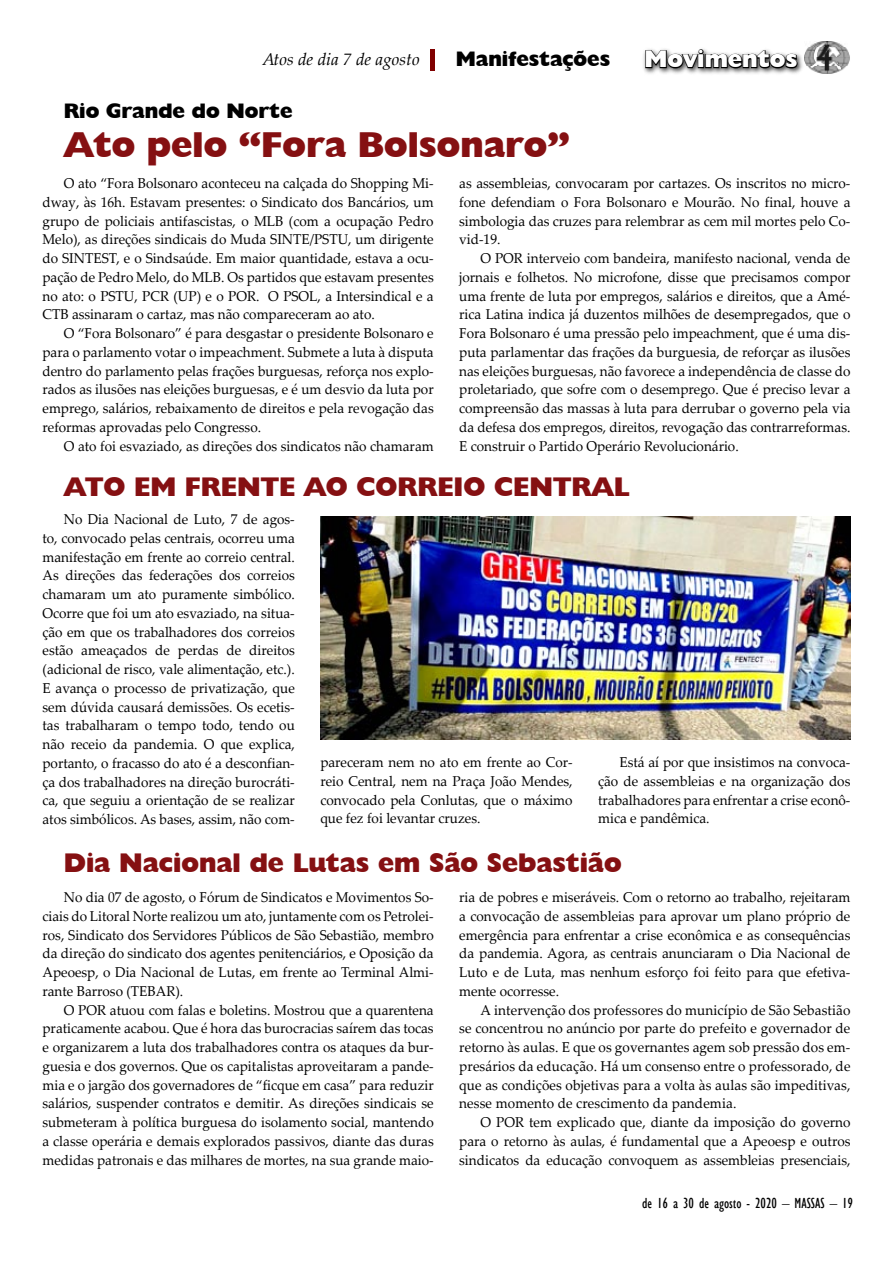
<style>
.page{position:relative;width:893px;height:1263px;background:#fff}
.page>*{position:absolute;margin:0;border:0;box-sizing:border-box;transform-origin:0 0}
.t1{font:800 36px "Humanist 521 BT";color:#851012}
.t2{font:800 27px "Humanist 521 BT";color:#851012}
.t3{font:800 24px "Humanist 521 BT";color:#fff}
.t4{font:800 21px "Humanist 521 BT";color:#000}
.t5{font:italic 17.25px "Palatino Linotype";color:#000}
.t6{font:condensed 15px "Gill Sans";color:#000}
.t7{font:14.25px/18.8px "Palatino Linotype";color:#000;text-align:justify;scale:.95 1}
</style>
<div class="page">
<img style="left:805px;top:42px;width:45px;height:32px">
<div style="left:642px;top:47px;width:163px;height:28px;background:#000;opacity:.75"></div>
<svg style="left:644px;top:48px;width:154px;height:21px"></svg>
<hr style="left:430px;top:49px;width:4px;height:22px;background:#800000">
<img style="left:320px;top:517px;width:530px;height:223px">
<p class="t5" style="left:262px;top:47px;width:159px">Atos de dia 7 de agosto</p>
<h3 class="t4" style="left:456px;top:46px;width:156px">Manifestações</h3>
<h3 class="t3" style="left:644px;top:44px;width:154px">Movimentos</h3>
<h3 class="t4" style="left:64px;top:97px;width:230px">Rio Grande do Norte</h3>
<h1 class="t1" style="left:64px;top:122px;width:508px">Ato pelo “Fora Bolsonaro”</h1>
<p class="t7" style="left:43px;top:173px;width:413px;text-indent:21px">O ato “Fora Bolsonaro aconteceu na calçada do Shopping Mi&shy;dway, às 16h. Estavam presentes: o Sindicato dos Bancários, um grupo de policiais antifascistas, o MLB (com a ocupação Pedro Melo), as direções sindicais do Muda SINTE/PSTU, um dirigente do SINTEST, e o Sindsaúde. Em maior quantidade, estava a ocu&shy;pação de Pedro Melo, do MLB. Os partidos que estavam presentes no ato: o PSTU, PCR (UP) e o POR. O PSOL, a Intersindical e a CTB assinaram o cartaz, mas não compareceram ao ato.</p>
<p class="t7" style="left:43px;top:323px;width:413px;text-indent:21px">O “Fora Bolsonaro” é para desgastar o presidente Bolsonaro e para o parlamento votar o impeachment. Submete a luta à disputa dentro do parlamento pelas frações burguesas, reforça nos explo&shy;rados as ilusões nas eleições burguesas, e é um desvio da luta por emprego, salários, rebaixamento de direitos e pela revogação das reformas aprovadas pelo Congresso.</p>
<p class="t7" style="left:64px;top:436px;width:391px">O ato foi esvaziado, as direções dos sindicatos não chamaram</p>
<p class="t7" style="left:459px;top:173px;width:413px">as assembleias, convocaram por cartazes. Os inscritos no micro&shy;fone defendiam o Fora Bolsonaro e Mourão. No final, houve a simbologia das cruzes para relembrar as cem mil mortes pelo Co&shy;vid-19.</p>
<p class="t7" style="left:459px;top:248px;width:413px;text-indent:21px">O POR interveio com bandeira, manifesto nacional, venda de jornais e folhetos. No microfone, disse que precisamos compor uma frente de luta por empregos, salários e direitos, que a Amé&shy;rica Latina indica já duzentos milhões de desempregados, que o Fora Bolsonaro é uma pressão pelo impeachment, que é uma dis&shy;puta parlamentar das frações da burguesia, de reforçar as ilusões nas eleições burguesas, não favorece a independência de classe do proletariado, que sofre com o desemprego. Que é preciso levar a compreensão das massas à luta para derrubar o governo pela via da defesa dos empregos, direitos, revogação das contrarreformas.<br>E construir o Partido Operário Revolucionário.</p>
<h2 class="t2" style="left:64px;top:470px;width:567px">Ato em frente ao Correio Central</h2>
<p class="t7" style="left:43px;top:509px;width:267px;text-indent:21px">No Dia Nacional de Luto, 7 de agos&shy;to, convocado pelas centrais, ocorreu uma manifestação em frente ao correio central.<br>As direções das federações dos correios chamaram um ato puramente simbólico.<br>Ocorre que foi um ato esvaziado, na situa&shy;ção em que os trabalhadores dos correios estão ameaçados de perdas de direitos (adicional de risco, vale alimentação, etc.).<br>E avança o processo de privatização, que sem dúvida causará demissões. Os ecetis&shy;tas trabalharam o tempo todo, tendo ou não receio da pandemia. O que explica, portanto, o fracasso do ato é a desconfian&shy;ça dos trabalhadores na direção burocráti&shy;ca, que seguiu a orientação de se realizar atos simbólicos. As bases, assim, não com-</p>
<p class="t7" style="left:320px;top:752px;width:267px">pareceram nem no ato em frente ao Cor&shy;reio Central, nem na Praça João Mendes, convocado pela Conlutas, que o máximo que fez foi levantar cruzes.</p>
<p class="t7" style="left:598px;top:752px;width:267px;text-indent:21px">Está aí por que insistimos na convoca&shy;ção de assembleias e na organização dos trabalhadores para enfrentar a crise econô&shy;mica e pandêmica.</p>
<h2 class="t2" style="left:64px;top:846px;width:559px">Dia Nacional de Lutas em São Sebastião</h2>
<p class="t7" style="left:43px;top:887px;width:413px;text-indent:21px">No dia 07 de agosto, o Fórum de Sindicatos e Movimentos So&shy;ciais do Litoral Norte realizou um ato, juntamente com os Petrolei&shy;ros, Sindicato dos Servidores Públicos de São Sebastião, membro da direção do sindicato dos agentes penitenciários, e Oposição da Apeoesp, o Dia Nacional de Lutas, em frente ao Terminal Almi&shy;rante Barroso (TEBAR).</p>
<p class="t7" style="left:43px;top:1000px;width:413px;text-indent:21px">O POR atuou com falas e boletins. Mostrou que a quarentena praticamente acabou. Que é hora das burocracias saírem das tocas e organizarem a luta dos trabalhadores contra os ataques da bur&shy;guesia e dos governos. Que os capitalistas aproveitaram a pande&shy;mia e o jargão dos governadores de “ficque em casa” para reduzir salários, suspender contratos e demitir. As direções sindicais se submeteram à política burguesa do isolamento social, mantendo a classe operária e demais explorados passivos, diante das duras medidas patronais e das milhares de mortes, na sua grande maio-</p>
<p class="t7" style="left:459px;top:887px;width:413px">ria de pobres e miseráveis. Com o retorno ao trabalho, rejeitaram a convocação de assembleias para aprovar um plano próprio de emergência para enfrentar a crise econômica e as consequências da pandemia. Agora, as centrais anunciaram o Dia Nacional de Luto e de Luta, mas nenhum esforço foi feito para que efetiva&shy;mente ocorresse.</p>
<p class="t7" style="left:459px;top:1000px;width:413px;text-indent:21px">A intervenção dos professores do município de São Sebastião se concentrou no anúncio por parte do prefeito e governador de retorno às aulas. E que os governantes agem sob pressão dos em&shy;presários da educação. Há um consenso entre o professorado, de que as condições objetivas para a volta às aulas são impeditivas, nesse momento de crescimento da pandemia.</p>
<p class="t7" style="left:459px;top:1112px;width:413px;text-indent:21px">O POR tem explicado que, diante da imposição do governo para o retorno às aulas, é fundamental que a Apeoesp e outros sindicatos da educação convoquem as assembleias presenciais,</p>
<p class="t6" style="left:642px;top:1194px;width:211px">de 16 a 30 de agosto - 2020 – MASSAS – 19</p>
</div>
